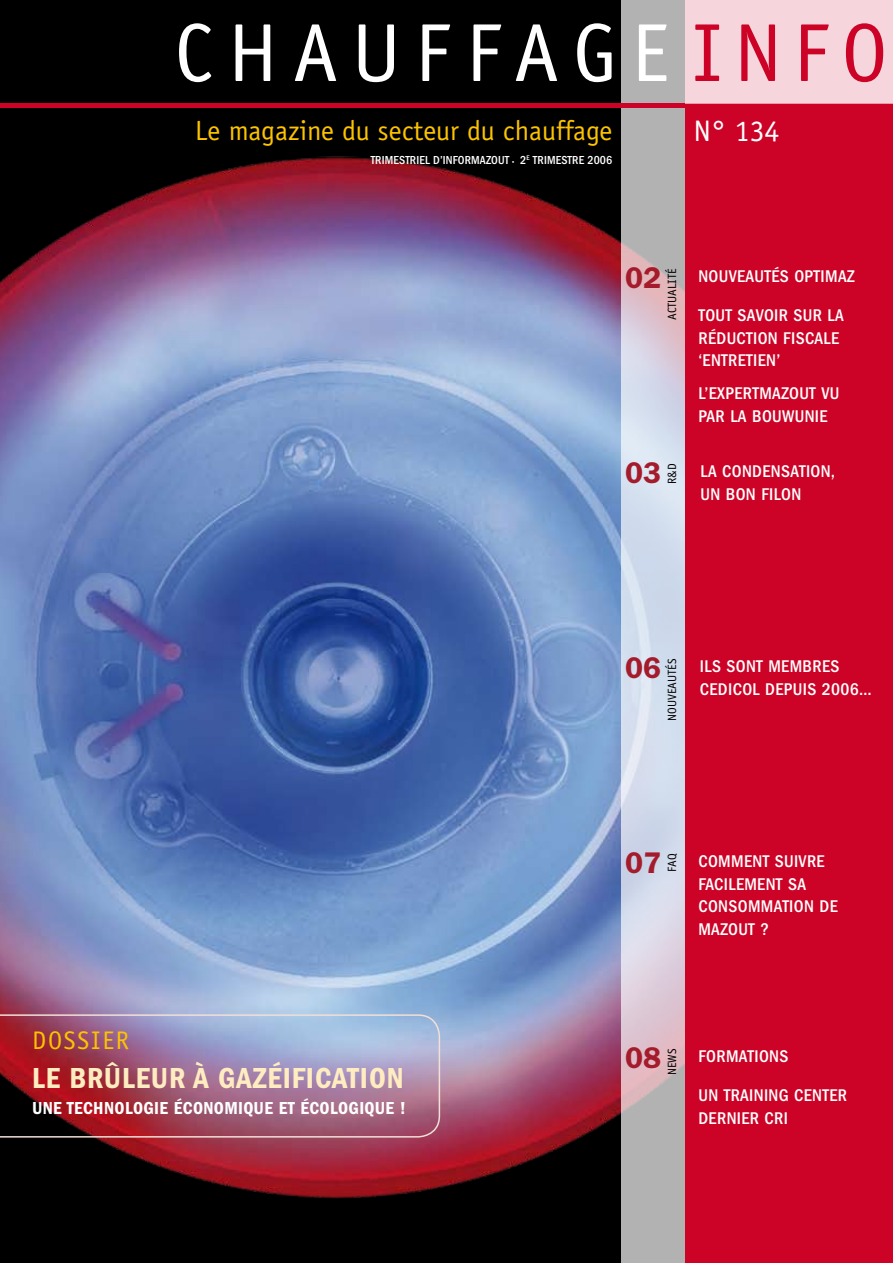
<style>
.page{position:relative;width:893px;height:1263px;background:#fff}
.page>*{position:absolute;margin:0;border:0;box-sizing:border-box;transform-origin:0 0}
.t1{font:82.5px "Officina Sans Std";color:#fff}
.t2{font:82.5px "Officina Sans Std";letter-spacing:.165em;color:#cc0327}
.t3{font:30px "ITC Franklin Gothic Std Dm Cd";letter-spacing:.03em;color:#ffedc1}
.t4{font:600 30px "ITC Franklin Gothic Std";color:#a41c2c}
.t5{font:29.85px "Officina Sans Std";color:#fff}
.t6{font:27.9px "Officina Sans Std";color:#fcc300}
.t7{font:25.5px "Officina Sans Std";letter-spacing:.07em;color:#fcc300}
.t8{font:18px "ITC Franklin Gothic Std Dm Cd";letter-spacing:.02em;color:#fff}
.t9{font:500 condensed 17.55px/22.5px "ITC Franklin Gothic Std";letter-spacing:.02em;color:#fff}
.t10{font:500 condensed 12px "ITC Franklin Gothic Std";letter-spacing:.01em;color:#fff}
.t11{font:12px "Officina Sans Std";color:#000}
.s1{color:#fff}
.s2{font-weight:600;font-stretch:normal;font-size:30px;color:#a41c2c}
</style>
<div class="page">
<div style="left:0;top:0;width:697px;height:1263px;background:#000"></div>
<img style="left:0;top:108px;width:622px;height:1130px">
<div style="left:685px;top:0;width:208px;height:1263px;background:#cc0327"></div>
<svg style="left:622px;top:0;width:63px;height:1263px;background:#cac9d2"></svg>
<svg style="left:0;top:1014px;width:440px;height:123px;background:#9b6883"></svg>
<div style="left:0;top:103px;width:893px;height:5px;background:#cc0327"></div>
<div style="left:685px;top:0;width:208px;height:103px;background:#f6d6dc"></div>
<h1 class="t1" style="left:175px;top:5px;width:286px">Chauffa</h1>
<h1 class="t2" style="left:573px;top:5px;width:307px"><span class="s1">ge</span>INFO</h1>
<h3 class="t6" style="left:195px;top:114px;width:419px">Le magazine du secteur du chauffage</h3>
<h3 class="t5" style="left:694px;top:113px;width:87px">N° 134</h3>
<p class="t10" style="left:371px;top:154px;width:243px">TRIMESTRIEL D’INFORMAZOUT • 2<sup>E</sup> TRIMESTRE 2006</p>
<h2 class="t4" style="left:625px;top:260px;width:37px">02</h2>
<p class="t11" style="left:665px;top:320px;width:53px;rotate:-90deg">Actualité</p>
<p class="t9" style="left:698px;top:265px;width:158px">NOUVEAUTÉS OPTIMAZ</p>
<p class="t9" style="left:698px;top:304px;width:147px">TOUT SAVOIR SUR LA<br>RÉDUCTION FISCALE ‘ENTRETIEN’</p>
<p class="t9" style="left:698px;top:382px;width:142px">L’EXPERTMAZOUT VU<br>PAR LA BOUWUNIE</p>
<h2 class="t4" style="left:625px;top:455px;width:37px">03</h2>
<p class="t11" style="left:665px;top:484px;width:22px;rotate:-90deg">R&amp;D</p>
<p class="t9" style="left:700px;top:460px;width:136px">LA CONDENSATION,<br>UN BON FILON</p>
<h3 class="t7" style="left:32px;top:1026px;width:93px">Dossier</h3>
<h2 class="t3" style="left:32px;top:1061px;width:373px">LE BRÛLEUR À GAZÉIFICATION</h2>
<p class="t8" style="left:32px;top:1098px;width:375px">UNE TECHNOLOGIE ÉCONOMIQUE ET ÉCOLOGIQUE !</p>
<h2 class="t4" style="left:625px;top:650px;width:37px">06</h2>
<p class="t9" style="left:700px;top:655px;width:173px">ILS SONT MEMBRES<br>CEDICOL DEPUIS 2006…</p>
<p class="t11" style="left:665px;top:721px;width:64px;rotate:-90deg">Nouveautés</p>
<p class="t9" style="left:698px;top:850px;width:141px;text-indent:-73px"><span class="s2">07</span> COMMENT SUIVRE<br>FACILEMENT SA<br>CONSOMMATION DE<br>MAZOUT ?</p>
<p class="t11" style="left:665px;top:872px;width:20px;rotate:-90deg">FAQ</p>
<p class="t9" style="left:625px;top:1045px;width:165px"><span class="s2">08</span> FORMATIONS</p>
<p class="t9" style="left:698px;top:1084px;width:150px">UN TRAINING CENTER<br>DERNIER CRI</p>
<p class="t11" style="left:665px;top:1075px;width:27px;rotate:-90deg">NEWS</p>
</div>
